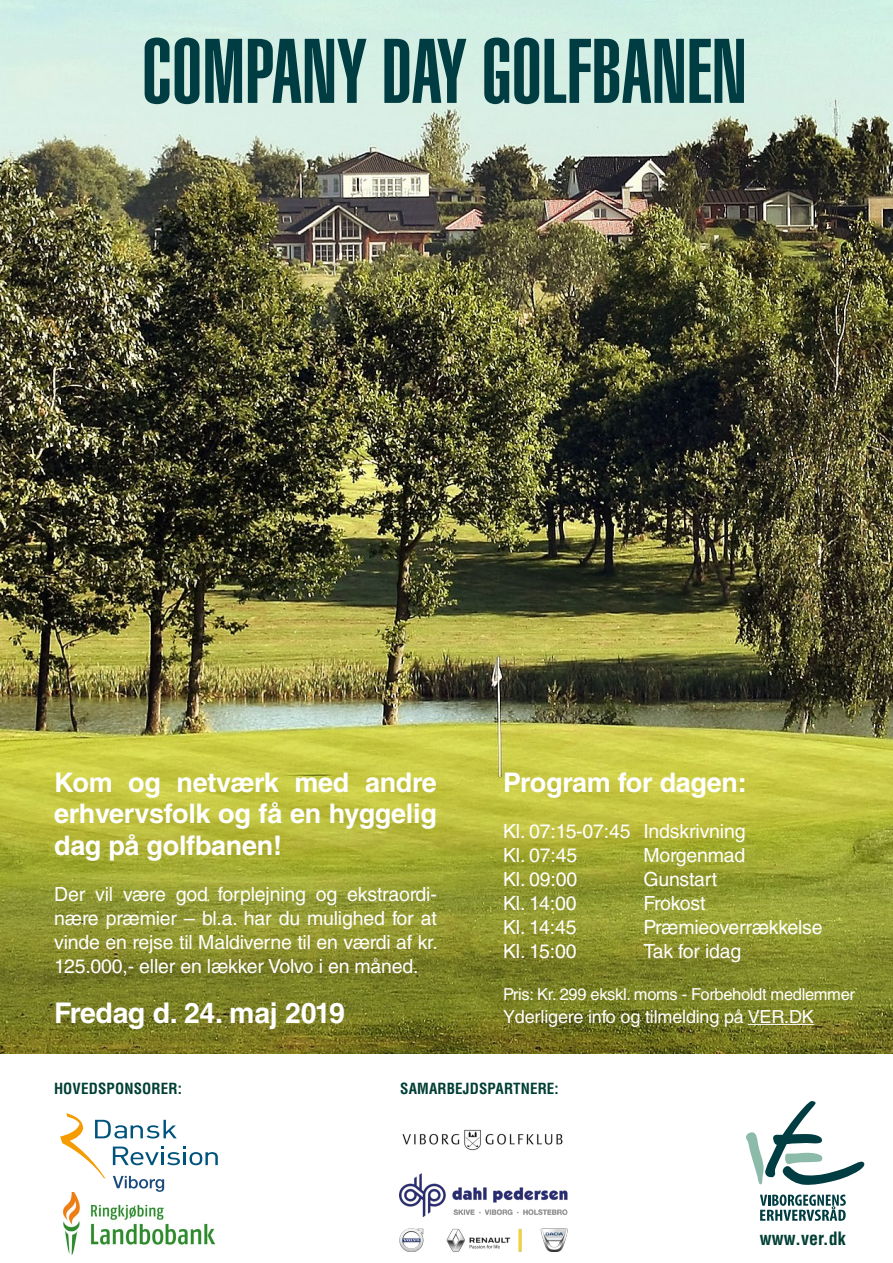
<style>
.page{position:relative;width:893px;height:1263px;background:#fff}
.page>*{position:absolute;margin:0;border:0;box-sizing:border-box;transform-origin:0 0}
.t1{font:90px "Helvetica LT Std Ultra Comp";color:#003d42}
.t2{font:700 28.5px "Helvetica LT Std";letter-spacing:-.01em;color:#fff}
.t3{font:700 27px/31.5px "Helvetica LT Std";letter-spacing:-.01em;color:#fff;text-align:justify}
.t4{font:19.5px/24px "Helvetica LT Std";letter-spacing:-.01em;color:#fff;text-align:justify}
.t5{font:18px "Helvetica LT Std";letter-spacing:-.01em;color:#fff}
.t6{font:700 condensed 18px "Helvetica LT Std";color:#003f35}
.t7{font:16.5px "Helvetica LT Std";letter-spacing:-.02em;color:#fff}
.t8{font:700 condensed 15px "Helvetica LT Std";letter-spacing:.01em;color:#003f35}
</style>
<div class="page">
<img style="left:0;top:0;width:893px;height:1053px">
<hr style="left:748px;top:1024px;width:66px;height:1px;background:#fff">
<img style="left:63px;top:1192px;width:152px;height:62px">
<img style="left:402px;top:1129px;width:161px;height:22px">
<img style="left:400px;top:1173px;width:168px;height:78px">
<svg style="left:746px;top:1101px;width:119px;height:84px"></svg>
<svg style="left:760px;top:1194px;width:86px;height:27px"></svg>
<svg style="left:60px;top:1113px;width:158px;height:79px"></svg>
<h1 class="t1" style="left:142px;top:20px;width:606px">COMPANY DAY GOLFBANEN</h1>
<h3 class="t3" style="left:54px;top:766px;width:384px">Kom og netværk med andre erhvervsfolk og få en hyggelig dag på golfbanen!</h3>
<p class="t4" style="left:54px;top:882px;width:385px">Der vil være god forplejning og ekstraordi&shy;nære præmier – bl.a. har du mulighed for at vinde en rejse til Maldiverne til en værdi af kr.<br>125.000,- eller en lækker Volvo i en måned.</p>
<h2 class="t2" style="left:54px;top:995px;width:292px">Fredag d. 24. maj 2019</h2>
<h3 class="t3" style="left:503px;top:766px;width:245px">Program for dagen:</h3>
<p class="t4" style="left:503px;top:819px;width:244px">Kl. 07:15-07:45 Indskrivning<br>Kl. 07:45</p>
<p class="t4" style="left:643px;top:843px;width:104px">Morgenmad</p>
<p class="t4" style="left:503px;top:867px;width:76px">Kl. 09:00</p>
<p class="t4" style="left:643px;top:867px;width:76px">Gunstart</p>
<p class="t4" style="left:503px;top:891px;width:75px">Kl. 14:00</p>
<p class="t4" style="left:643px;top:891px;width:64px">Frokost</p>
<p class="t4" style="left:503px;top:915px;width:75px">Kl. 14:45</p>
<p class="t4" style="left:643px;top:915px;width:181px">Præmieoverrækkelse</p>
<p class="t4" style="left:503px;top:939px;width:75px">Kl. 15:00</p>
<p class="t4" style="left:643px;top:939px;width:99px">Tak for idag</p>
<p class="t7" style="left:503px;top:985px;width:353px">Pris: Kr. 299 ekskl. moms - Forbeholdt medlemmer</p>
<p class="t5" style="left:503px;top:1006px;width:312px">Yderligere info og tilmelding på VER.DK</p>
<p class="t8" style="left:54px;top:1079px;width:129px">HOVEDSPONSORER:</p>
<p class="t8" style="left:400px;top:1079px;width:160px">SAMARBEJDSPARTNERE:</p>
<p class="t6" style="left:760px;top:1227px;width:87px">www.ver.dk</p>
</div>
